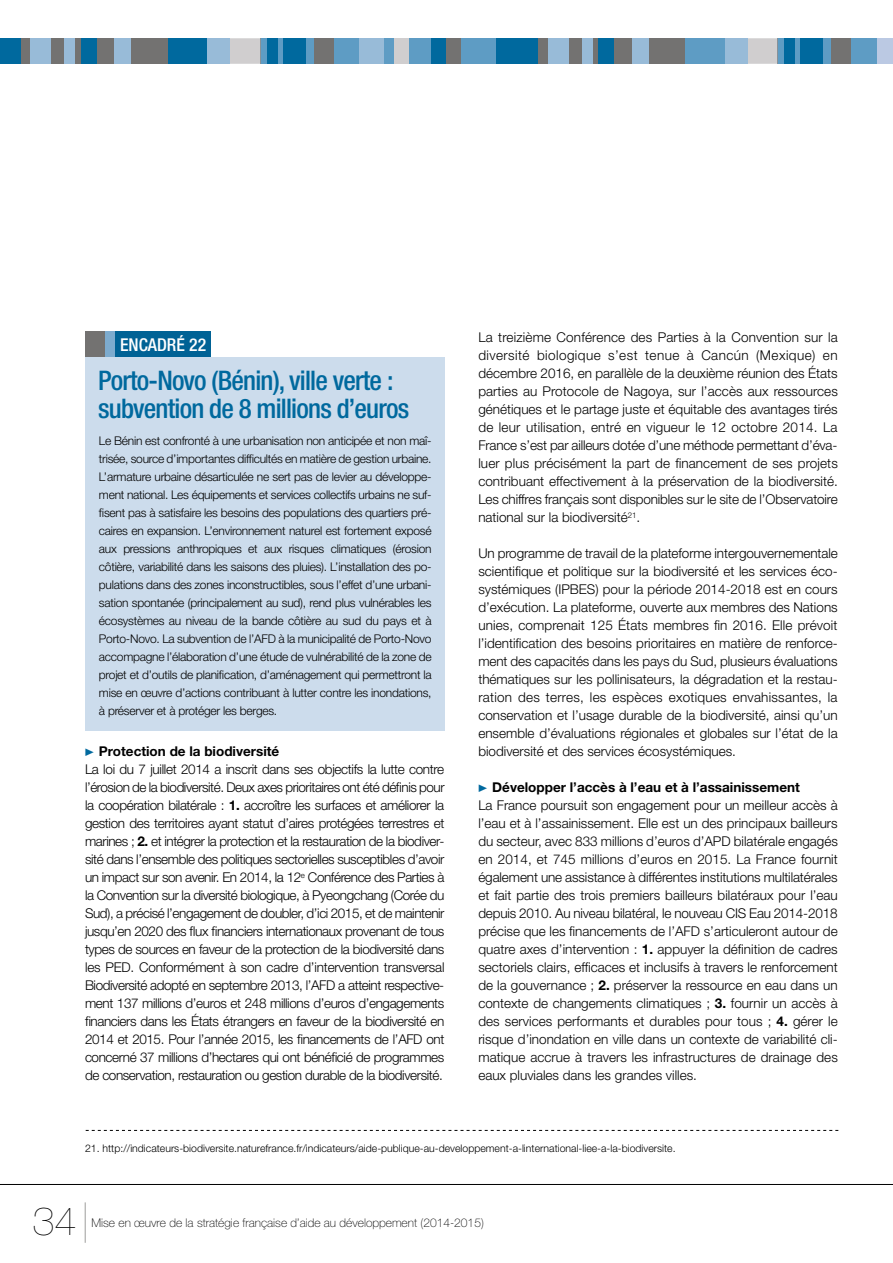
<style>
.page{position:relative;width:893px;height:1263px;background:#fff}
.page>*{position:absolute;margin:0;border:0;box-sizing:border-box;transform-origin:0 0}
.t1{font:200 39.6px "Helvetica Neue LT Std";color:#000}
.t2{font:500 condensed 27px/28.5px "Helvetica Neue LT Std";letter-spacing:-.03em;color:#00699e}
.t3{font:500 condensed 17.7px "Helvetica Neue LT Std";color:#fff}
.t4{font:300 13.5px/18px "Helvetica Neue LT Std";letter-spacing:-.02em;color:#000;text-align:justify}
.t5{font:300 13.5px/18px "Helvetica Neue LT Std";color:#000}
.t6{font:300 12px/18px "Helvetica Neue LT Std";letter-spacing:-.02em;color:#000;text-align:justify}
.t7{font:100 12px "Helvetica Neue LT Std";color:#000}
.t8{font:300 10.5px "Helvetica Neue LT Std";color:#000}
.s1{font-family:"Fleches Left Right";font-weight:400;font-size:15px;color:#00699e}
.s2{font-weight:700}
</style>
<div class="page">
<hr style="left:0;top:1184px;width:893px;height:1px;background:#000">
<hr style="left:85px;top:1202px;width:1px;height:41px;background:#9d9d9c">
<div style="left:352px;top:38px;width:336px;height:26px;background:#737271"></div>
<div style="left:778px;top:38px;width:115px;height:26px;background:#5e9cc4"></div>
<div style="left:832px;top:38px;width:19px;height:26px;background:#737271"></div>
<div style="left:494px;top:38px;width:44px;height:26px;background:#00699e"></div>
<div style="left:548px;top:38px;width:21px;height:26px;background:#98bbd8"></div>
<div style="left:582px;top:38px;width:11px;height:26px;background:#98bbd8"></div>
<div style="left:598px;top:38px;width:16px;height:26px;background:#00699e"></div>
<div style="left:632px;top:38px;width:17px;height:26px;background:#98bbd8"></div>
<div style="left:877px;top:38px;width:16px;height:26px;background:#bbc9e3"></div>
<div style="left:801px;top:38px;width:22px;height:26px;background:#00699e"></div>
<svg style="left:747px;top:38px;width:31px;height:26px"></svg>
<div style="left:784px;top:38px;width:11px;height:26px;background:#00699e"></div>
<div style="left:430px;top:38px;width:16px;height:26px;background:#00699e"></div>
<div style="left:461px;top:38px;width:35px;height:26px;background:#5e9cc4"></div>
<div style="left:685px;top:38px;width:41px;height:26px;background:#5e9cc4"></div>
<div style="left:725px;top:38px;width:22px;height:26px;background:#98bbd8"></div>
<div style="left:0;top:38px;width:170px;height:26px;background:#737271"></div>
<div style="left:260px;top:38px;width:171px;height:26px;background:#5e9cc4"></div>
<div style="left:314px;top:38px;width:19px;height:26px;background:#737271"></div>
<div style="left:0;top:38px;width:20px;height:26px;background:#00699e"></div>
<div style="left:31px;top:38px;width:20px;height:26px;background:#98bbd8"></div>
<div style="left:65px;top:38px;width:10px;height:26px;background:#98bbd8"></div>
<div style="left:81px;top:38px;width:15px;height:26px;background:#00699e"></div>
<div style="left:115px;top:38px;width:16px;height:26px;background:#98bbd8"></div>
<div style="left:394px;top:38px;width:14px;height:26px;background:#d0cecf"></div>
<div style="left:359px;top:38px;width:24px;height:26px;background:#98bbd8"></div>
<div style="left:283px;top:38px;width:22px;height:26px;background:#00699e"></div>
<svg style="left:230px;top:38px;width:30px;height:26px"></svg>
<div style="left:267px;top:38px;width:10px;height:26px;background:#00699e"></div>
<div style="left:168px;top:38px;width:41px;height:26px;background:#00699e"></div>
<div style="left:207px;top:38px;width:23px;height:26px;background:#98bbd8"></div>
<svg style="left:86px;top:1130px;width:752px;height:1px"></svg>
<div style="left:85px;top:357px;width:359px;height:373px;background:#ccdcec"></div>
<div style="left:85px;top:331px;width:126px;height:26px;background:#006295"></div>
<div style="left:85px;top:331px;width:20px;height:26px;background:#737271"></div>
<div style="left:105px;top:331px;width:10px;height:26px;background:#7dabce"></div>
<h3 class="t3" style="left:120px;top:335px;width:88px">ENCADRÉ 22</h3>
<h2 class="t2" style="left:98px;top:366px;width:313px">Porto-Novo (Bénin), ville verte : subvention de 8 millions d’euros</h2>
<p class="t6" style="left:99px;top:431px;width:334px">Le Bénin est confronté à une urbanisation non anticipée et non maî&shy;trisée, source d’importantes difficultés en matière de gestion urbaine.<br>L’armature urbaine désarticulée ne sert pas de levier au développe&shy;ment national. Les équipements et services collectifs urbains ne suf&shy;fisent pas à satisfaire les besoins des populations des quartiers pré&shy;caires en expansion. L’environnement naturel est fortement exposé aux pressions anthropiques et aux risques climatiques (érosion côtière, variabilité dans les saisons des pluies). L’installation des po&shy;pulations dans des zones inconstructibles, sous l’effet d’une urbani&shy;sation spontanée (principalement au sud), rend plus vulnérables les écosystèmes au niveau de la bande côtière au sud du pays et à Porto-Novo. La subvention de l’AFD à la municipalité de Porto-Novo accompagne l’élaboration d’une étude de vulnérabilité de la zone de projet et d’outils de planification, d’aménagement qui permettront la mise en œuvre d’actions contribuant à lutter contre les inondations, à préserver et à protéger les berges.</p>
<p class="t4" style="left:85px;top:742px;width:361px;text-align:left"><span class="s1">!</span> <span class="s2">Protection de la biodiversité<br></span>La loi du 7 juillet 2014 a inscrit dans ses objectifs la lutte contre l’érosion de la biodiversité. Deux axes prioritaires ont été définis pour la coopération bilatérale : <span class="s2">1.</span> accroître les surfaces et améliorer la gestion des territoires ayant statut d’aires protégées terrestres et marines ; <span class="s2">2.</span> et intégrer la protection et la restauration de la biodiver&shy;sité dans l’ensemble des politiques sectorielles susceptibles d’avoir un impact sur son avenir. En 2014, la 12<sup>e</sup> Conférence des Parties à la Convention sur la diversité biologique, à Pyeongchang (Corée du Sud), a précisé l’engagement de doubler, d’ici 2015, et de maintenir jusqu’en 2020 des flux financiers internationaux provenant de tous types de sources en faveur de la protection de la biodiversité dans les PED. Conformément à son cadre d’intervention transversal Biodiversité adopté en septembre 2013, l’AFD a atteint respective&shy;ment 137 millions d’euros et 248 millions d’euros d’engagements financiers dans les États étrangers en faveur de la biodiversité en 2014 et 2015. Pour l’année 2015, les financements de l’AFD ont concerné 37 millions d’hectares qui ont bénéficié de programmes de conservation, restauration ou gestion durable de la biodiversité.</p>
<p class="t4" style="left:478px;top:328px;width:361px">La treizième Conférence des Parties à la Convention sur la diversité biologique s’est tenue à Cancún (Mexique) en décembre 2016, en parallèle de la deuxième réunion des États parties au Protocole de Nagoya, sur l’accès aux ressources génétiques et le partage juste et équitable des avantages tirés de leur utilisation, entré en vigueur le 12 octobre 2014. La France s’est par ailleurs dotée d’une méthode permettant d’éva&shy;luer plus précisément la part de financement de ses projets contribuant effectivement à la préservation de la biodiversité.<br>Les chiffres français sont disponibles sur le site de l’Observatoire national sur la biodiversité<sup>21</sup>.</p>
<p class="t4" style="left:478px;top:544px;width:361px">Un programme de travail de la plateforme intergouvernementale scientifique et politique sur la biodiversité et les services éco&shy;systémiques (IPBES) pour la période 2014-2018 est en cours d’exécution. La plateforme, ouverte aux membres des Nations unies, comprenait 125 États membres fin 2016. Elle prévoit l’identification des besoins prioritaires en matière de renforce&shy;ment des capacités dans les pays du Sud, plusieurs évaluations thématiques sur les pollinisateurs, la dégradation et la restau&shy;ration des terres, les espèces exotiques envahissantes, la conservation et l’usage durable de la biodiversité, ainsi qu’un ensemble d’évaluations régionales et globales sur l’état de la biodiversité et des services écosystémiques.</p>
<p class="t5" style="left:478px;top:778px;width:361px"><span class="s1">!</span> <span class="s2">Développer l’accès à l’eau et à l’assainissement<br></span>La France poursuit son engagement pour un meilleur accès à l’eau et à l’assainissement. Elle est un des principaux bailleurs du secteur, avec 833 millions d’euros d’APD bilatérale engagés en 2014, et 745 millions d’euros en 2015. La France fournit également une assistance à différentes institutions multilatérales et fait partie des trois premiers bailleurs bilatéraux pour l’eau depuis 2010. Au niveau bilatéral, le nouveau CIS Eau 2014-2018 précise que les financements de l’AFD s’articuleront autour de quatre axes d’intervention : <span class="s2">1.</span> appuyer la définition de cadres sectoriels clairs, efficaces et inclusifs à travers le renforcement de la gouvernance ; <span class="s2">2.</span> préserver la ressource en eau dans un contexte de changements climatiques ; <span class="s2">3.</span> fournir un accès à des services performants et durables pour tous ; <span class="s2">4.</span> gérer le risque d’inondation en ville dans un contexte de variabilité cli&shy;matique accrue à travers les infrastructures de drainage des eaux pluviales dans les grandes villes.</p>
<p class="t8" style="left:85px;top:1141px;width:592px">21. http://indicateurs-biodiversite.naturefrance.fr/indicateurs/aide-publique-au-developpement-a-linternational-liee-a-la-biodiversite.</p>
<h1 class="t1" style="left:33px;top:1197px;width:46px">34</h1>
<p class="t7" style="left:91px;top:1216px;width:394px">Mise en œuvre de la stratégie française d’aide au développement (2014-2015)</p>
</div>
